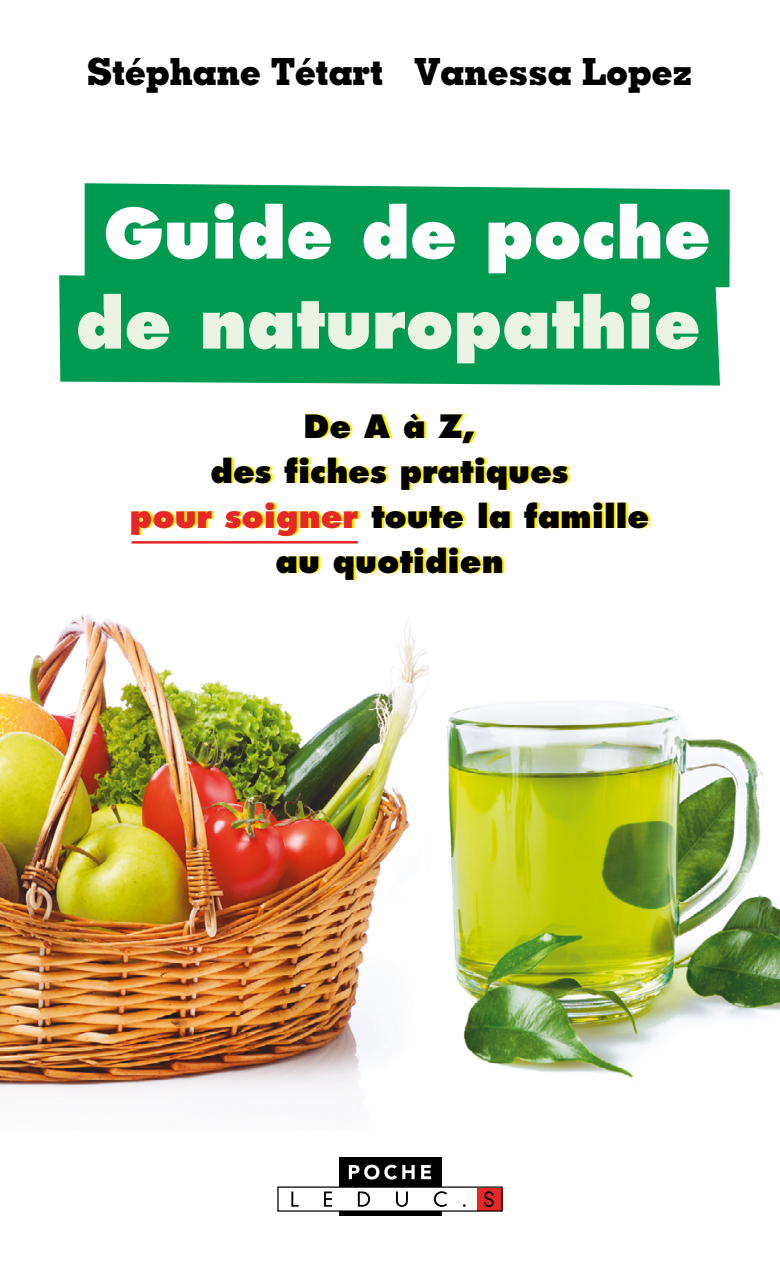
<style>
.page{position:relative;width:780px;height:1262px;background:#fff}
.page>*{position:absolute;margin:0;border:0;box-sizing:border-box;transform-origin:0 0}
.t1{font:800 67.5px "Futura";color:#ebf3e3}
.t2{font:800 67.5px "Futura";color:#fff}
.t3{font:700 37.5px "Geometric Slab 703 BT Xtra";color:#000}
.t4{font:800 31.25px/45px "Futura";color:#000;text-align:center}
.s1{color:#e52727}
</style>
<div class="page">
<img style="left:447px;top:701px;width:333px;height:377px">
<img style="left:0;top:614px;width:428px;height:480px">
<div style="left:85px;top:183px;width:644px;height:104px;background:#009a51"></div>
<div style="left:59px;top:275px;width:661px;height:110px;background:#009a51"></div>
<hr style="left:131px;top:541px;width:227px;height:2px;background:#e52727">
<div style="left:477px;top:1187px;width:25px;height:23px;background:#e52727"></div>
<svg style="left:291px;top:1191px;width:7px;height:15px"></svg>
<svg style="left:324px;top:1191px;width:8px;height:15px"></svg>
<svg style="left:358px;top:1191px;width:12px;height:15px"></svg>
<svg style="left:396px;top:1191px;width:12px;height:15px"></svg>
<svg style="left:434px;top:1191px;width:13px;height:15px"></svg>
<svg style="left:484px;top:1191px;width:10px;height:15px"></svg>
<div style="left:339px;top:1157px;width:102px;height:30px;background:#000"></div>
<svg style="left:349px;top:1164px;width:65px;height:15px"></svg>
<svg style="left:421px;top:1165px;width:10px;height:14px"></svg>
<hr style="left:339px;top:1211px;width:102px;height:4px;background:#000">
<p class="t3" style="left:87px;top:49px;width:607px">Stéphane Tétart Vanessa Lopez</p>
<h1 class="t2" style="left:104px;top:190px;width:608px">Guide de poche</h1>
<h1 class="t1" style="left:76px;top:280px;width:626px">de naturopathie</h1>
<p class="t4" style="left:130px;top:404px;width:521px">De A à Z,<br>des fiches pratiques<br><span class="s1">pour soigner</span> toute la famille au quotidien</p>
</div>
